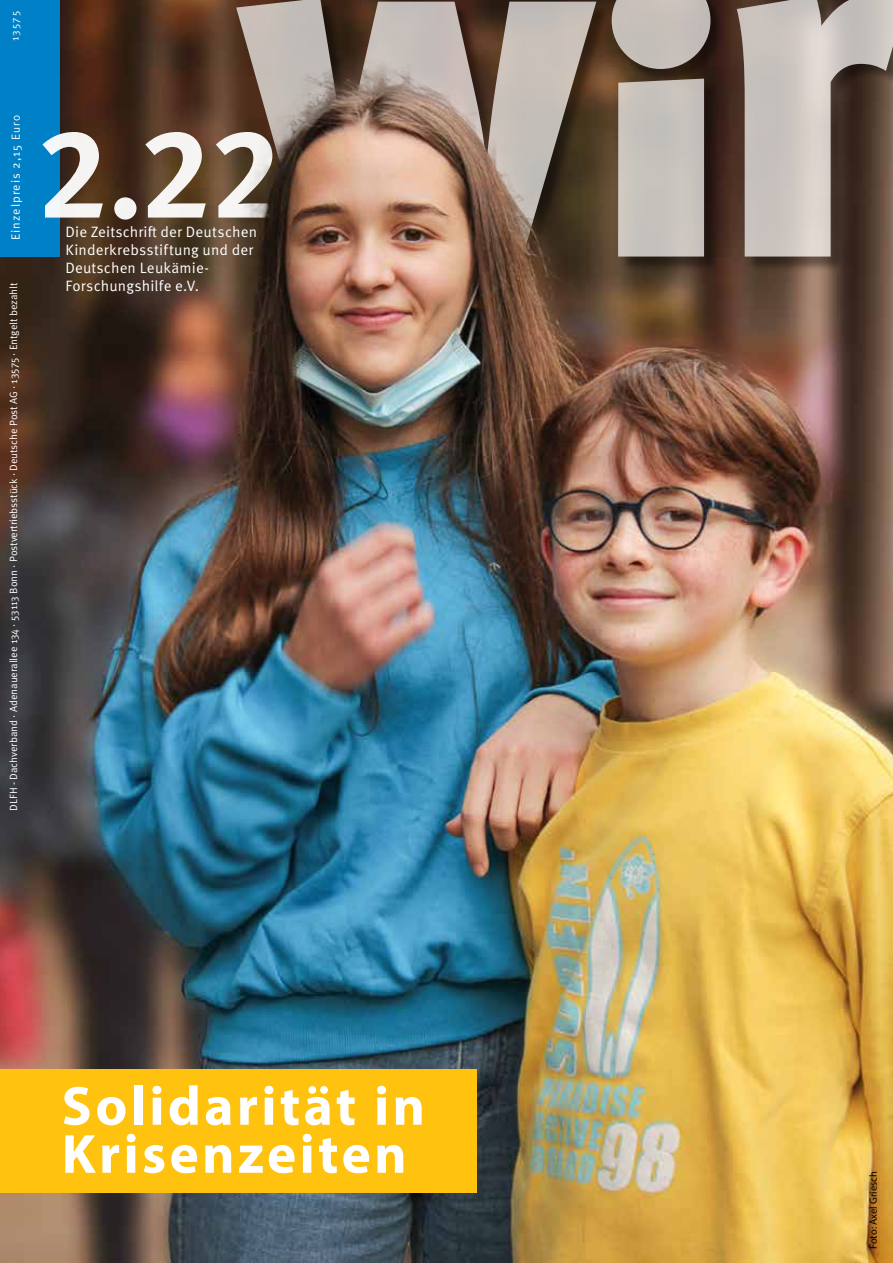
<style>
.page{position:relative;width:893px;height:1263px;background:#fff}
.page>*{position:absolute;margin:0;border:0;box-sizing:border-box;transform-origin:0 0}
.t1{font:700 126.45px "Meta Pro";color:#fff}
.t2{font:700 55.5px/48px "Myriad Pro";letter-spacing:.06em;color:#fff}
.t3{font:15px/18px "Meta Pro Norm";letter-spacing:.01em;color:#fff}
.t4{font:12px "Meta Pro Norm";letter-spacing:.08em;color:#fff}
.t5{font:10.5px "Meta Pro Norm";color:#fff}
.t6{font:10.5px "Myriad Pro";color:#000}
.s1{font-family:"Corporate S Pro"}
</style>
<div class="page">
<img style="left:0;top:442px;width:893px;height:821px">
<div style="left:0;top:1069px;width:476px;height:124px;background:#ffc20e"></div>
<img style="left:0;top:0;width:893px;height:442px">
<p class="t5" style="left:7px;top:41px;width:32px;rotate:-90deg">13575</p>
<p class="t4" style="left:6px;top:240px;width:126px;rotate:-90deg">Einzelpreis 2,15 <span class="s1">Euro</span></p>
<p class="t5" style="left:6px;top:810px;width:529px;rotate:-90deg">DLFH - Dachverband · Adenauerallee 134 · 53113 Bonn · Postvertriebsstück · Deutsche Post AG · 13575 · Entgelt bezahlt</p>
<h1 class="t1" style="left:37px;top:75px;width:247px">2.22</h1>
<h3 class="t3" style="left:65px;top:222px;width:193px">Die Zeitschrift der Deutschen<br>Kinderkrebsstiftung und der<br>Deutschen Leukämie-<br>Forschungshilfe e.V.</h3>
<h2 class="t2" style="left:62px;top:1080px;width:365px">Solidarität in<br>Krisenzeiten</h2>
<p class="t6" style="left:867px;top:1249px;width:79px;rotate:-90deg">Foto: Axel Griesch</p>
</div>
